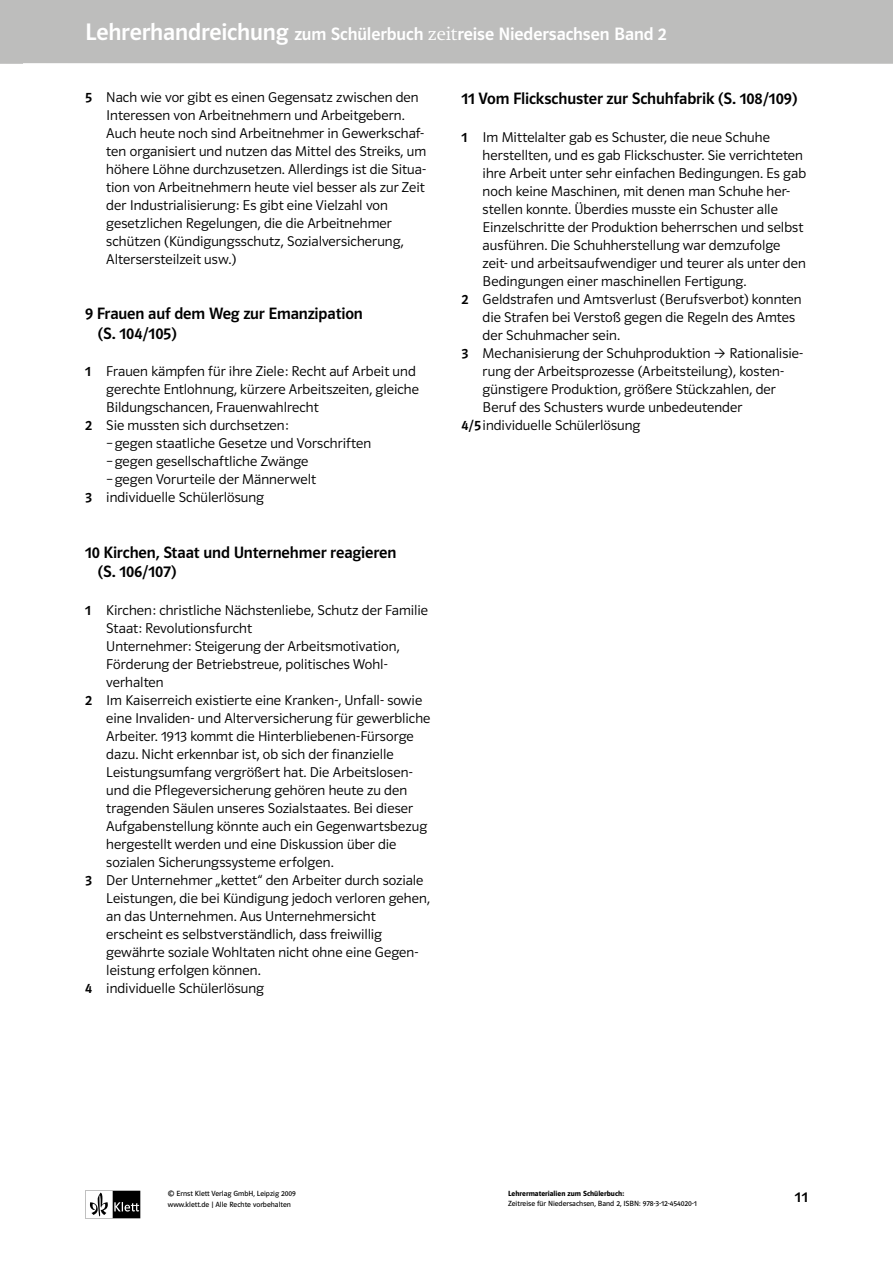
<style>
.page{position:relative;width:893px;height:1263px;background:#fff}
.page>*{position:absolute;margin:0;border:0;box-sizing:border-box;transform-origin:0 0}
.t1{font:18px "Polo ST11 K Krftg";letter-spacing:-.005em;color:#fff}
.t2{font:16.5px/19.5px "Polo ST11 K Krftg";letter-spacing:-.005em;color:#000}
.t3{font:15px "Polo ST11 K Krftg";color:#000}
.t4{font:14.25px/18px "Polo ST11 K Leicht";letter-spacing:.005em;color:#000}
.t5{font:7.5px/10.1px "Polo ST11 K Buch";color:#000}
.t6{font:7.5px "Polo ST11 K Hfett";color:#000}
.s1{font-size:24px}
.s2{font-family:"Klett Swift";font-weight:300}
.s3{font-family:"Polo ST11 K Krftg"}
</style>
<div class="page">
<div style="left:0;top:0;width:893px;height:64px;background:#bdbdbc"></div>
<svg style="left:85px;top:1191px;width:55px;height:27px"></svg>
<p class="t1" style="left:85px;top:24px;width:583px"><span class="s1">Lehrerhandreichung</span> zum Schülerbuch <span class="s2">zeit</span>reise Niedersachsen Band 2</p>
<p class="t4" style="left:106px;top:88px;width:321px;text-indent:-21px"><span class="s3">5</span> Nach wie vor gibt es einen Gegensatz zwischen den Interessen von Arbeitnehmern und Arbeitgebern.<br>Auch heute noch sind Arbeitnehmer in Gewerkschaf&shy;ten organisiert und nutzen das Mittel des Streiks, um höhere Löhne durchzusetzen. Allerdings ist die Situa&shy;tion von Arbeitnehmern heute viel besser als zur Zeit der Industrialisierung: Es gibt eine Vielzahl von gesetzlichen Regelungen, die die Arbeitnehmer schützen (Kündigungsschutz, Sozialversicherung, Altersersteilzeit usw.)</p>
<p class="t2" style="left:98px;top:304px;width:267px;text-indent:-13px">9 Frauen auf dem Weg zur Emanzipation (S. 104/105)</p>
<p class="t4" style="left:85px;top:363px;width:332px"><span class="s3">1</span> Frauen kämpfen für ihre Ziele: Recht auf Arbeit und</p>
<p class="t4" style="left:106px;top:381px;width:314px">gerechte Entlohnung, kürzere Arbeitszeiten, gleiche</p>
<p class="t4" style="left:106px;top:399px;width:214px">Bildungschancen, Frauenwahlrecht</p>
<p class="t4" style="left:85px;top:417px;width:205px"><span class="s3">2</span> Sie mussten sich durchsetzen:</p>
<p class="t4" style="left:106px;top:435px;width:267px">–gegen staatliche Gesetze und Vorschriften</p>
<p class="t4" style="left:106px;top:453px;width:204px">–gegen gesellschaftliche Zwänge</p>
<p class="t4" style="left:106px;top:471px;width:211px">–gegen Vorurteile der Männerwelt</p>
<p class="t4" style="left:85px;top:489px;width:180px"><span class="s3">3</span> individuelle Schülerlösung</p>
<p class="t2" style="left:98px;top:543px;width:300px;text-indent:-13px">10 Kirchen, Staat und Unternehmer reagieren (S. 106/107)</p>
<p class="t4" style="left:85px;top:601px;width:344px"><span class="s3">1</span> Kirchen: christliche Nächstenliebe, Schutz der Familie</p>
<p class="t4" style="left:106px;top:619px;width:147px">Staat: Revolutionsfurcht</p>
<p class="t4" style="left:106px;top:637px;width:295px">Unternehmer: Steigerung der Arbeitsmotivation,</p>
<p class="t4" style="left:106px;top:655px;width:283px">Förderung der Betriebstreue, politisches Wohl-</p>
<p class="t4" style="left:106px;top:673px;width:59px">verhalten</p>
<p class="t4" style="left:85px;top:691px;width:339px"><span class="s3">2</span> Im Kaiserreich existierte eine Kranken-, Unfall- sowie</p>
<p class="t4" style="left:106px;top:709px;width:326px">eine Invaliden- und Alterversicherung für gewerbliche</p>
<p class="t4" style="left:106px;top:727px;width:309px">Arbeiter. 1913 kommt die Hinterbliebenen-Fürsorge</p>
<p class="t4" style="left:106px;top:745px;width:289px">dazu. Nicht erkennbar ist, ob sich der finanzielle</p>
<p class="t4" style="left:106px;top:763px;width:307px">Leistungsumfang vergrößert hat. Die Arbeitslosen-</p>
<p class="t4" style="left:106px;top:781px;width:302px">und die Pflegeversicherung gehören heute zu den</p>
<p class="t4" style="left:106px;top:799px;width:308px">tragenden Säulen unseres Sozialstaates. Bei dieser</p>
<p class="t4" style="left:106px;top:817px;width:322px">Aufgabenstellung könnte auch ein Gegenwartsbezug</p>
<p class="t4" style="left:106px;top:835px;width:292px">hergestellt werden und eine Diskussion über die</p>
<p class="t4" style="left:106px;top:853px;width:229px">sozialen Sicherungssysteme erfolgen.</p>
<p class="t4" style="left:85px;top:871px;width:340px"><span class="s3">3</span> Der Unternehmer „kettet“ den Arbeiter durch soziale</p>
<p class="t4" style="left:106px;top:889px;width:325px">Leistungen, die bei Kündigung jedoch verloren gehen,</p>
<p class="t4" style="left:106px;top:907px;width:271px">an das Unternehmen. Aus Unternehmersicht</p>
<p class="t4" style="left:106px;top:925px;width:277px">erscheint es selbstverständlich, dass freiwillig</p>
<p class="t4" style="left:106px;top:943px;width:314px">gewährte soziale Wohltaten nicht ohne eine Gegen-</p>
<p class="t4" style="left:106px;top:961px;width:156px">leistung erfolgen können.</p>
<p class="t4" style="left:85px;top:979px;width:180px"><span class="s3">4</span> individuelle Schülerlösung</p>
<p class="t2" style="left:461px;top:89px;width:337px">11 Vom Flickschuster zur Schuhfabrik (S. 108/109)</p>
<p class="t4" style="left:461px;top:128px;width:310px"><span class="s3">1</span> Im Mittelalter gab es Schuster, die neue Schuhe</p>
<p class="t4" style="left:483px;top:146px;width:322px">herstellten, und es gab Flickschuster. Sie verrichteten</p>
<p class="t4" style="left:483px;top:164px;width:325px">ihre Arbeit unter sehr einfachen Bedingungen. Es gab</p>
<p class="t4" style="left:483px;top:182px;width:309px">noch keine Maschinen, mit denen man Schuhe her-</p>
<p class="t4" style="left:483px;top:200px;width:297px">stellen konnte. Überdies musste ein Schuster alle</p>
<p class="t4" style="left:483px;top:218px;width:322px">Einzelschritte der Produktion beherrschen und selbst</p>
<p class="t4" style="left:483px;top:236px;width:299px">ausführen. Die Schuhherstellung war demzufolge</p>
<p class="t4" style="left:483px;top:254px;width:325px">zeit- und arbeitsaufwendiger und teurer als unter den</p>
<p class="t4" style="left:483px;top:272px;width:265px">Bedingungen einer maschinellen Fertigung.</p>
<p class="t4" style="left:461px;top:290px;width:342px"><span class="s3">2</span> Geldstrafen und Amtsverlust (Berufsverbot) konnten</p>
<p class="t4" style="left:483px;top:308px;width:314px">die Strafen bei Verstoß gegen die Regeln des Amtes</p>
<p class="t4" style="left:483px;top:326px;width:139px">der Schuhmacher sein.</p>
<p class="t4" style="left:461px;top:344px;width:251px"><span class="s3">3</span> Mechanisierung der Schuhproduktion</p>
<p class="t4" style="left:729px;top:344px;width:75px">Rationalisie-</p>
<p class="t4" style="left:483px;top:362px;width:303px">rung der Arbeitsprozesse (Arbeitsteilung), kosten-</p>
<p class="t4" style="left:483px;top:380px;width:295px">günstigere Produktion, größere Stückzahlen, der</p>
<p class="t4" style="left:483px;top:398px;width:261px">Beruf des Schusters wurde unbedeutender</p>
<p class="t4" style="left:461px;top:416px;width:180px"><span class="s3">4/5</span>individuelle Schülerlösung</p>
<p class="t5" style="left:168px;top:1189px;width:129px">© Ernst Klett Verlag GmbH, Leipzig 2009 www.klett.de | Alle Rechte vorbehalten</p>
<p class="t6" style="left:508px;top:1189px;width:118px">Lehrermaterialien zum Schülerbuch:</p>
<p class="t5" style="left:508px;top:1198px;width:190px">Zeitreise für Niedersachsen, Band 2, ISBN: 978-3-12-454020-1</p>
<p class="t3" style="left:795px;top:1188px;width:15px">11</p>
</div>
